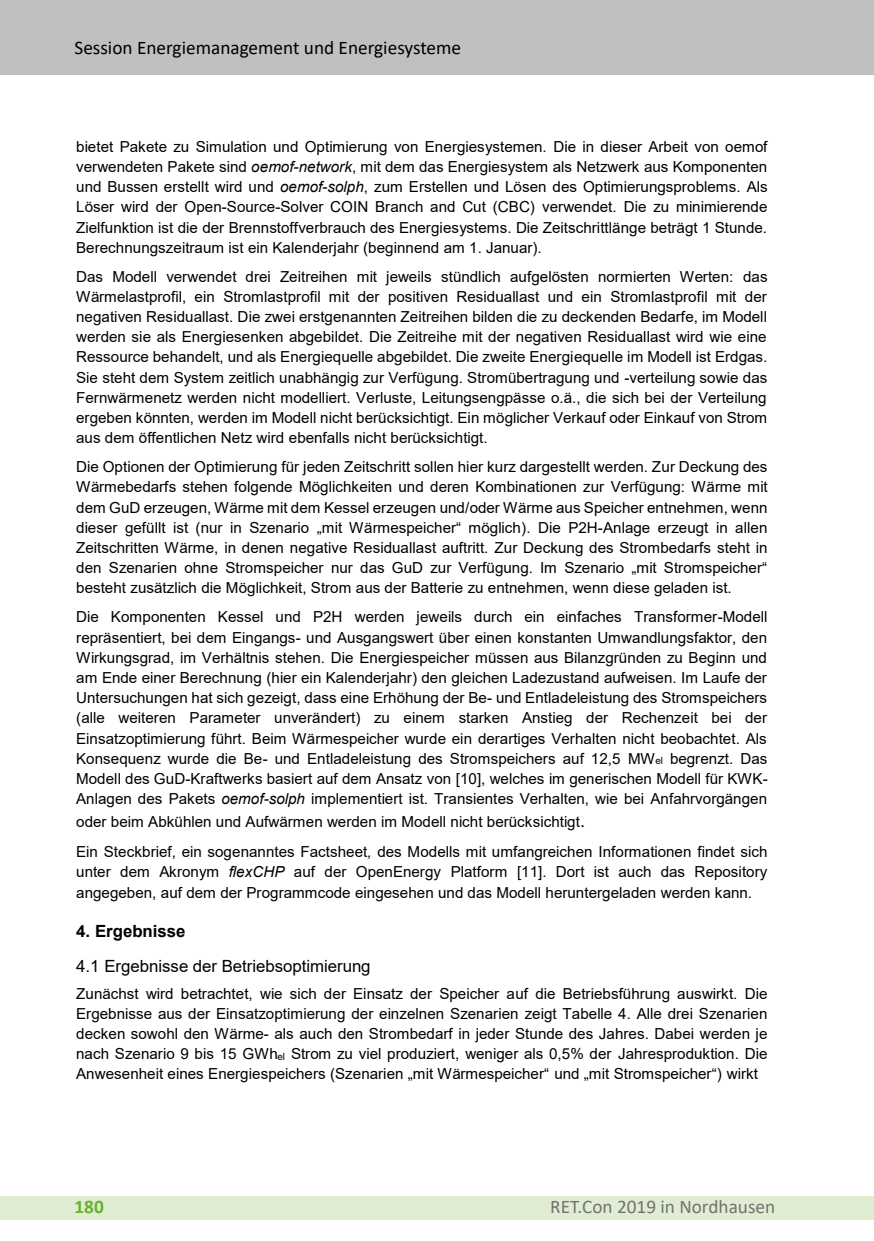
<style>
.page{position:relative;width:874px;height:1241px;background:#fff}
.page>*{position:absolute;margin:0;border:0;box-sizing:border-box;transform-origin:0 0}
.t1{font:19.25px "Calibri";color:#000}
.t2{font:19.25px "Calibri";color:#727271}
.t3{font:700 19.25px "Calibri";color:#65b32e}
.t4{font:16.8px "Arial";color:#000}
.t5{font:700 16.8px "Arial";color:#000}
.t6{font:15.22px/20.1px "Arial";color:#000;text-align:justify}
.s1{font-style:italic}
.s2{font-size:9.8px}
.s3{font-size:18.2px}
</style>
<div class="page">
<div style="left:0;top:1196px;width:873px;height:23px;background:#e1edd2"></div>
<div style="left:0;top:0;width:873px;height:74px;background:#c1c0c0"></div>
<p class="t1" style="left:74px;top:34px;width:388px">Session Energiemanagement und Energiesysteme</p>
<p class="t6" style="left:76px;top:136px;width:692px">bietet Pakete zu Simulation und Optimierung von Energiesystemen. Die in dieser Arbeit von oemof verwendeten Pakete sind <span class="s1">oemof-network</span>, mit dem das Energiesystem als Netzwerk aus Komponenten und Bussen erstellt wird und <span class="s1">oemof-solph</span>, zum Erstellen und Lösen des Optimierungsproblems. Als Löser wird der Open-Source-Solver COIN Branch and Cut (CBC) verwendet. Die zu minimierende Zielfunktion ist die der Brennstoffverbrauch des Energiesystems. Die Zeitschrittlänge beträgt 1 Stunde.<br>Berechnungszeitraum ist ein Kalenderjahr (beginnend am 1. Januar).</p>
<p class="t6" style="left:76px;top:266px;width:692px">Das Modell verwendet drei Zeitreihen mit jeweils stündlich aufgelösten normierten Werten: das Wärmelastprofil, ein Stromlastprofil mit der positiven Residuallast und ein Stromlastprofil mit der negativen Residuallast. Die zwei erstgenannten Zeitreihen bilden die zu deckenden Bedarfe, im Modell werden sie als Energiesenken abgebildet. Die Zeitreihe mit der negativen Residuallast wird wie eine Ressource behandelt, und als Energiequelle abgebildet. Die zweite Energiequelle im Modell ist Erdgas.<br>Sie steht dem System zeitlich unabhängig zur Verfügung. Stromübertragung und -verteilung sowie das Fernwärmenetz werden nicht modelliert. Verluste, Leitungsengpässe o.ä., die sich bei der Verteilung ergeben könnten, werden im Modell nicht berücksichtigt. Ein möglicher Verkauf oder Einkauf von Strom aus dem öffentlichen Netz wird ebenfalls nicht berücksichtigt.</p>
<p class="t6" style="left:76px;top:457px;width:692px">Die Optionen der Optimierung für jeden Zeitschritt sollen hier kurz dargestellt werden. Zur Deckung des Wärmebedarfs stehen folgende Möglichkeiten und deren Kombinationen zur Verfügung: Wärme mit dem GuD erzeugen, Wärme mit dem Kessel erzeugen und/oder Wärme aus Speicher entnehmen, wenn dieser gefüllt ist (nur in Szenario „mit Wärmespeicher“ möglich). Die P2H-Anlage erzeugt in allen Zeitschritten Wärme, in denen negative Residuallast auftritt. Zur Deckung des Strombedarfs steht in den Szenarien ohne Stromspeicher nur das GuD zur Verfügung. Im Szenario „mit Stromspeicher“ besteht zusätzlich die Möglichkeit, Strom aus der Batterie zu entnehmen, wenn diese geladen ist.</p>
<p class="t6" style="left:76px;top:607px;width:692px">Die Komponenten Kessel und P2H werden jeweils durch ein einfaches Transformer-Modell repräsentiert, bei dem Eingangs- und Ausgangswert über einen konstanten Umwandlungsfaktor, den Wirkungsgrad, im Verhältnis stehen. Die Energiespeicher müssen aus Bilanzgründen zu Beginn und am Ende einer Berechnung (hier ein Kalenderjahr) den gleichen Ladezustand aufweisen. Im Laufe der Untersuchungen hat sich gezeigt, dass eine Erhöhung der Be- und Entladeleistung des Stromspeichers (alle weiteren Parameter unverändert) zu einem starken Anstieg der Rechenzeit bei der Einsatzoptimierung führt. Beim Wärmespeicher wurde ein derartiges Verhalten nicht beobachtet. Als Konsequenz wurde die Be- und Entladeleistung des Stromspeichers auf 12,5 MW<span class="s2">el</span> begrenzt. Das Modell des GuD-Kraftwerks basiert auf dem Ansatz von [10], welches im generischen Modell für KWK-Anlagen des Pakets <span class="s1">oemof-solph</span> implementiert ist. Transientes Verhalten, wie bei Anfahrvorgängen</p>
<p class="t6" style="left:76px;top:806px;width:692px;line-height:30.4px">oder beim Abkühlen und Aufwärmen werden im Modell nicht berücksichtigt<span class="s3">.<br></span>Ein Steckbrief, ein sogenanntes Factsheet<span class="s1">,</span> des Modells mit umfangreichen Informationen findet sich</p>
<p class="t6" style="left:76px;top:861px;width:692px">unter dem Akronym <span class="s1">flexCHP</span> auf der OpenEnergy Platform [11]. Dort ist auch das Repository angegeben, auf dem der Programmcode eingesehen und das Modell heruntergeladen werden kann.</p>
<p class="t5" style="left:76px;top:919px;width:111px">4. Ergebnisse</p>
<p class="t4" style="left:76px;top:954px;width:296px">4.1 Ergebnisse der Betriebsoptimierung</p>
<p class="t6" style="left:76px;top:983px;width:692px">Zunächst wird betrachtet, wie sich der Einsatz der Speicher auf die Betriebsführung auswirkt. Die Ergebnisse aus der Einsatzoptimierung der einzelnen Szenarien zeigt Tabelle 4. Alle drei Szenarien decken sowohl den Wärme- als auch den Strombedarf in jeder Stunde des Jahres. Dabei werden je nach Szenario 9 bis 15 GWh<span class="s2">el</span> Strom zu viel produziert, weniger als 0,5% der Jahresproduktion. Die Anwesenheit eines Energiespeichers (Szenarien „mit Wärmespeicher“ und „mit Stromspeicher“) wirkt</p>
<p class="t3" style="left:74px;top:1192px;width:31px">180</p>
<p class="t2" style="left:550px;top:1193px;width:226px">RET.Con 2019 in Nordhausen</p>
</div>
